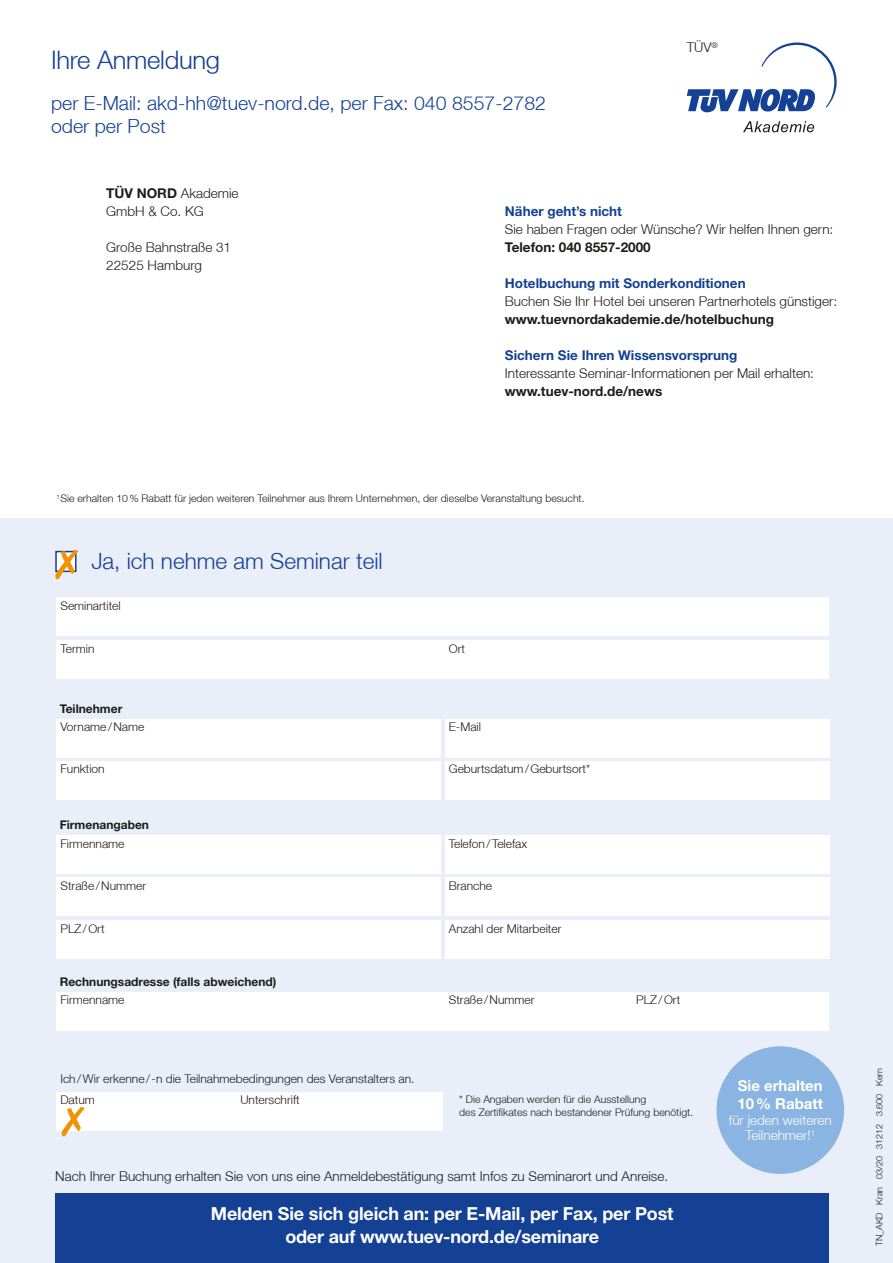
<style>
.page{position:relative;width:893px;height:1263px;background:#fff}
.page>*{position:absolute;margin:0;border:0;box-sizing:border-box;transform-origin:0 0}
.t1{font:300 25.5px "Helvetica Neue LT";letter-spacing:-.01em;color:#144194}
.t2{font:300 22.5px "Helvetica Neue LT";color:#144194}
.t3{font:300 19.5px/22.5px "Helvetica Neue LT";color:#144194}
.t4{font:700 18px/22.5px "Helvetica Neue LT Pro";letter-spacing:-.01em;color:#fff;text-align:center}
.t5{font:700 15px/18px "Helvetica Neue LT Pro";color:#fff}
.t6{font:300 13.5px/18px "Helvetica Neue LT";color:#1c1c1a}
.t7{font:700 13.5px "Helvetica Neue LT Pro";color:#144194}
.t8{font:700 13.5px "Helvetica Neue LT Pro";color:#1c1c1a}
.t9{font:300 13.5px/15px "Helvetica Neue LT";color:#fff;text-align:center}
.t10{font:300 12px/20.9px "Helvetica Neue LT";color:#1c1c1a}
.t11{font:700 12px "Helvetica Neue LT Pro";color:#1c1c1a}
.t12{font:300 10.5px/13.5px "Helvetica Neue LT";color:#1c1c1a}
.t13{font:300 9px "Helvetica Neue LT";color:#1c1c1a}
.s1{font-family:"Helvetica Neue LT Pro";font-weight:700}
</style>
<div class="page">
<div style="left:0;top:519px;width:893px;height:744px;background:#e9eef9"></div>
<div style="left:55px;top:1193px;width:774px;height:70px;background:#144194"></div>
<svg style="left:55px;top:550px;width:23px;height:29px"></svg>
<div style="left:56px;top:640px;width:773px;height:38px;background:#fff"></div>
<div style="left:56px;top:598px;width:773px;height:38px;background:#fff"></div>
<div style="left:56px;top:719px;width:385px;height:38px;background:#fff"></div>
<div style="left:445px;top:719px;width:384px;height:38px;background:#fff"></div>
<div style="left:56px;top:761px;width:385px;height:39px;background:#fff"></div>
<div style="left:445px;top:761px;width:384px;height:39px;background:#fff"></div>
<div style="left:445px;top:920px;width:384px;height:38px;background:#fff"></div>
<div style="left:56px;top:920px;width:385px;height:38px;background:#fff"></div>
<div style="left:56px;top:835px;width:385px;height:38px;background:#fff"></div>
<div style="left:445px;top:835px;width:384px;height:38px;background:#fff"></div>
<div style="left:56px;top:878px;width:385px;height:38px;background:#fff"></div>
<div style="left:445px;top:878px;width:384px;height:38px;background:#fff"></div>
<div style="left:56px;top:992px;width:773px;height:39px;background:#fff"></div>
<div style="left:56px;top:1092px;width:387px;height:38px;background:#fff"></div>
<svg style="left:62px;top:1107px;width:22px;height:29px"></svg>
<div style="left:716px;top:1046px;width:128px;height:128px;background:#8ab4e1;border-radius:50%"></div>
<svg style="left:743px;top:121px;width:71px;height:11px"></svg>
<svg style="left:687px;top:43px;width:150px;height:69px"></svg>
<h1 class="t1" style="left:51px;top:45px;width:171px">Ihre Anmeldung</h1>
<h3 class="t3" style="left:51px;top:91px;width:496px">per E-Mail: akd-hh@tuev-nord.de, per Fax: 040 8557-2782 oder per Post</h3>
<p class="t6" style="left:687px;top:38px;width:33px">TÜV<sup>®</sup></p>
<p class="t6" style="left:106px;top:184px;width:134px"><span class="s1">TÜV NORD</span> Akademie<br>GmbH &amp; Co. KG</p>
<p class="t6" style="left:106px;top:238px;width:126px">Große Bahnstraße 31<br>22525 Hamburg</p>
<p class="t7" style="left:505px;top:203px;width:119px">Näher geht’s nicht</p>
<p class="t6" style="left:505px;top:220px;width:330px">Sie haben Fragen oder Wünsche? Wir helfen Ihnen gern:</p>
<p class="t8" style="left:505px;top:239px;width:147px">Telefon: 040 8557-2000</p>
<p class="t7" style="left:505px;top:275px;width:242px">Hotelbuchung mit Sonderkonditionen</p>
<p class="t6" style="left:505px;top:292px;width:334px">Buchen Sie Ihr Hotel bei unseren Partnerhotels günstiger:</p>
<p class="t8" style="left:505px;top:311px;width:270px">www.tuevnordakademie.de/hotelbuchung</p>
<p class="t7" style="left:505px;top:347px;width:234px">Sichern Sie Ihren Wissensvorsprung</p>
<p class="t6" style="left:505px;top:364px;width:311px">Interessante Seminar-Informationen per Mail erhalten:</p>
<p class="t8" style="left:505px;top:383px;width:159px">www.tuev-nord.de/news</p>
<p class="t12" style="left:56px;top:492px;width:530px"><sup>1</sup> Sie erhalten 10% Rabatt für jeden weiteren Teilnehmer aus Ihrem Unternehmen, der dieselbe Veranstaltung besucht.</p>
<h2 class="t2" style="left:91px;top:547px;width:293px">Ja, ich nehme am Seminar teil</h2>
<p class="t10" style="left:61px;top:595px;width:62px">Seminartitel</p>
<p class="t10" style="left:61px;top:638px;width:36px">Termin</p>
<p class="t10" style="left:449px;top:638px;width:18px">Ort</p>
<p class="t11" style="left:60px;top:701px;width:64px">Teilnehmer</p>
<p class="t10" style="left:61px;top:716px;width:85px">Vorname/Name</p>
<p class="t10" style="left:61px;top:758px;width:46px">Funktion</p>
<p class="t11" style="left:60px;top:817px;width:91px">Firmenangaben</p>
<p class="t10" style="left:61px;top:833px;width:66px">Firmenname</p>
<p class="t10" style="left:61px;top:875px;width:87px">Straße/Nummer</p>
<p class="t10" style="left:61px;top:918px;width:46px">PLZ/Ort</p>
<p class="t11" style="left:60px;top:975px;width:218px">Rechnungsadresse (falls abweichend)</p>
<p class="t10" style="left:449px;top:716px;width:34px">E-Mail</p>
<p class="t10" style="left:449px;top:758px;width:143px">Geburtsdatum/Geburtsort*</p>
<p class="t10" style="left:449px;top:833px;width:80px">Telefon/Telefax</p>
<p class="t10" style="left:449px;top:875px;width:45px">Branche</p>
<p class="t10" style="left:449px;top:918px;width:114px">Anzahl der Mitarbeiter</p>
<p class="t10" style="left:61px;top:989px;width:66px">Firmenname</p>
<p class="t10" style="left:449px;top:989px;width:87px">Straße/Nummer</p>
<p class="t10" style="left:636px;top:989px;width:46px">PLZ/Ort</p>
<p class="t10" style="left:60px;top:1068px;width:356px">Ich/Wir erkenne/-n die Teilnahmebedingungen des Veranstalters an.<br>Datum</p>
<p class="t10" style="left:240px;top:1089px;width:61px">Unterschrift</p>
<p class="t12" style="left:459px;top:1092px;width:235px">* Die Angaben werden für die Ausstellung<br>des Zertifikates nach bestandener Prüfung benötigt.</p>
<p class="t6" style="left:55px;top:1166px;width:614px">Nach Ihrer Buchung erhalten Sie von uns eine Anmeldebestätigung samt Infos zu Seminarort und Anreise.</p>
<h3 class="t4" style="left:211px;top:1202px;width:464px">Melden Sie sich gleich an: per E-Mail, per Fax, per Post oder auf www.tuev-nord.de/seminare</h3>
<p class="t5" style="left:737px;top:1076px;width:87px">Sie erhalten<br>10% Rabatt</p>
<p class="t9" style="left:729px;top:1112px;width:104px">für jeden weiteren<br>Teilnehmer!<sup>1</sup></p>
<p class="t13" style="left:874px;top:1246px;width:180px;rotate:-90deg">TN_AKD Kran 03/20 31212 3.600 Kern</p>
</div>
